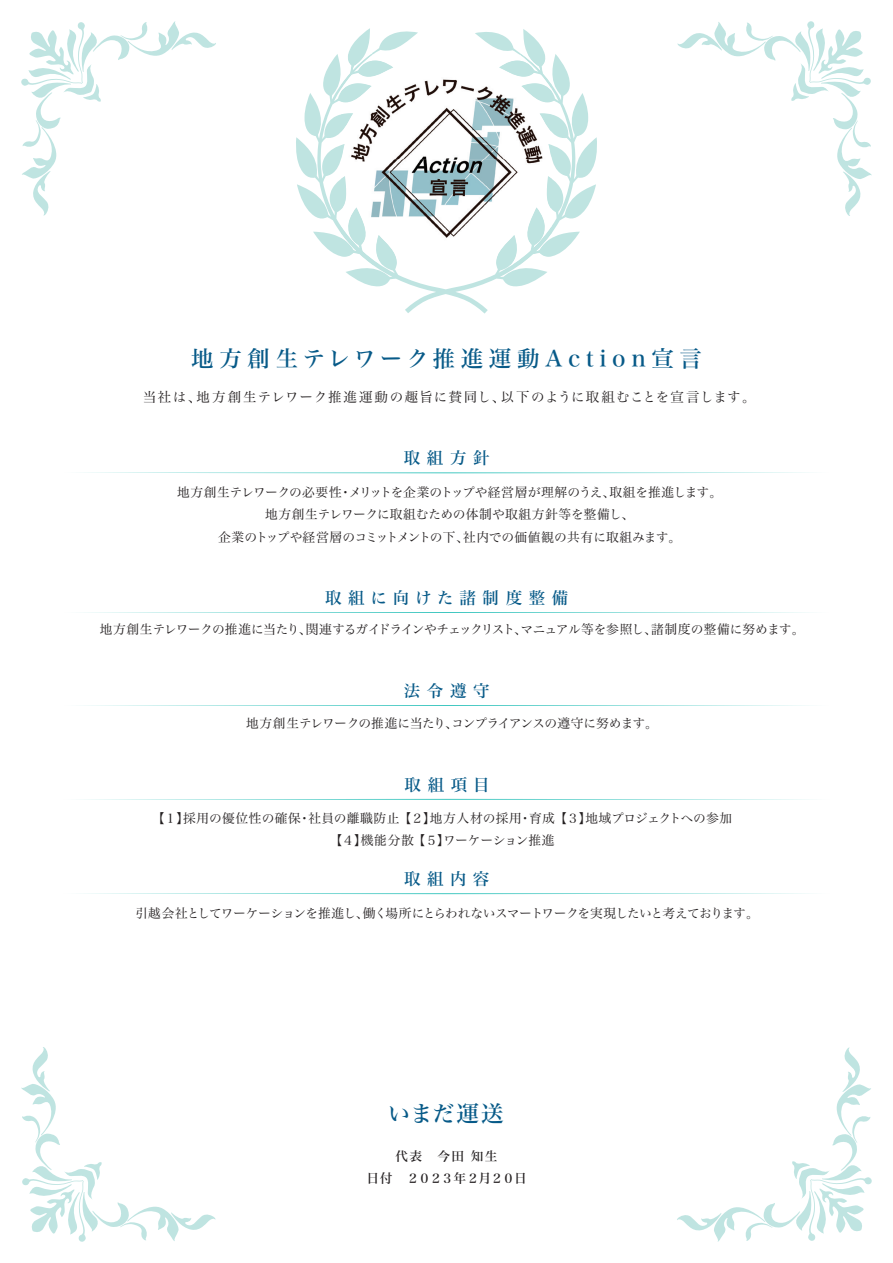
<style>
.page{position:relative;width:893px;height:1263px;background:#fff}
.page>*{position:absolute;margin:0;border:0;box-sizing:border-box;transform-origin:0 0}
.t1{font:22.5px "Hira Min Std N W5";letter-spacing:.25em;color:#075a88}
.t2{font:16.5px "Hira Min Std N W5";letter-spacing:.4em;color:#075a88}
.t3{font:16.5px "Hira Min Std N W5";letter-spacing:.38em;color:#075a88}
.t4{font:13.5px "Hira Min Std N W3";letter-spacing:.085em;color:#231f20}
.t5{font:12.75px/22.4px "Hira Min Std N W3";letter-spacing:-.015em;color:#231f20;text-align:center}
.t6{font:12.75px/22.4px "Hira Min Std N W3";letter-spacing:.015em;color:#231f20;text-align:center}
.t7{font:12.75px "Hira Min Std N W3";letter-spacing:-.035em;color:#231f20}
.t8{font:12.75px "Hira Min Std N W3";letter-spacing:-.06em;color:#231f20}
.t9{font:12.75px "Hira Min Std N W3";letter-spacing:-.045em;color:#231f20}
.t10{font:12.75px/22.4px "Hira Min Std N W5";letter-spacing:-.045em;color:#231f20;text-align:center}
</style>
<div class="page">
<svg style="left:296px;top:28px;width:301px;height:286px"></svg>
<svg style="left:21px;top:21px;width:195px;height:195px"></svg>
<svg style="left:677px;top:21px;width:195px;height:195px"></svg>
<svg style="left:677px;top:1047px;width:195px;height:195px"></svg>
<svg style="left:21px;top:1047px;width:195px;height:195px"></svg>
<svg style="left:84px;top:472px;width:725px;height:1px"></svg>
<svg style="left:84px;top:612px;width:725px;height:1px"></svg>
<svg style="left:84px;top:705px;width:725px;height:1px"></svg>
<img style="left:394px;top:54px;width:105px;height:198px">
<img style="left:341px;top:54px;width:53px;height:211px">
<img style="left:499px;top:54px;width:52px;height:211px">
<img style="left:393px;top:252px;width:106px;height:13px">
<svg style="left:84px;top:893px;width:725px;height:1px"></svg>
<svg style="left:84px;top:799px;width:725px;height:1px"></svg>
<h1 class="t1" style="left:191px;top:342px;width:512px">地方創生テレワーク推進運動Action宣言</h1>
<p class="t4" style="left:143px;top:387px;width:614px">当社は、地方創生テレワーク推進運動の趣旨に賛同し、以下のように取組むことを宣言します。</p>
<p class="t2" style="left:404px;top:446px;width:87px">取組方針</p>
<p class="t5" style="left:177px;top:481px;width:547px">地方創生テレワークの必要性・メリットを企業のトップや経営層が理解のうえ、取組を推進します。地方創生テレワークに取組むための体制や取組方針等を整備し、<br>企業のトップや経営層のコミットメントの下、社内での価値観の共有に取組みます。</p>
<p class="t3" style="left:325px;top:586px;width:245px">取組に向けた諸制度整備</p>
<p class="t7" style="left:100px;top:620px;width:706px">地方創生テレワークの推進に当たり、関連するガイドラインやチェックリスト、マニュアル等を参照し、諸制度の整備に努めます。</p>
<p class="t2" style="left:404px;top:679px;width:87px">法令遵守</p>
<p class="t9" style="left:246px;top:714px;width:413px">地方創生テレワークの推進に当たり、コンプライアンスの遵守に努めます。</p>
<p class="t2" style="left:405px;top:773px;width:87px">取組項目</p>
<p class="t6" style="left:152px;top:806px;width:581px">【１】採用の優位性の確保・社員の離職防止 【２】地方人材の採用・育成 【３】地域プロジェクトへの参加【４】機能分散 【５】ワーケーション推進</p>
<p class="t2" style="left:404px;top:867px;width:87px">取組内容</p>
<p class="t8" style="left:136px;top:904px;width:625px">引越会社としてワーケーションを推進し、働く場所にとらわれないスマートワークを実現したいと考えております。</p>
<h1 class="t1" style="left:388px;top:1097px;width:118px">いまだ運送</h1>
<p class="t10" style="left:366px;top:1144px;width:162px">代表　今田 知生<br>日付　２０２３年２月２０日</p>
</div>
